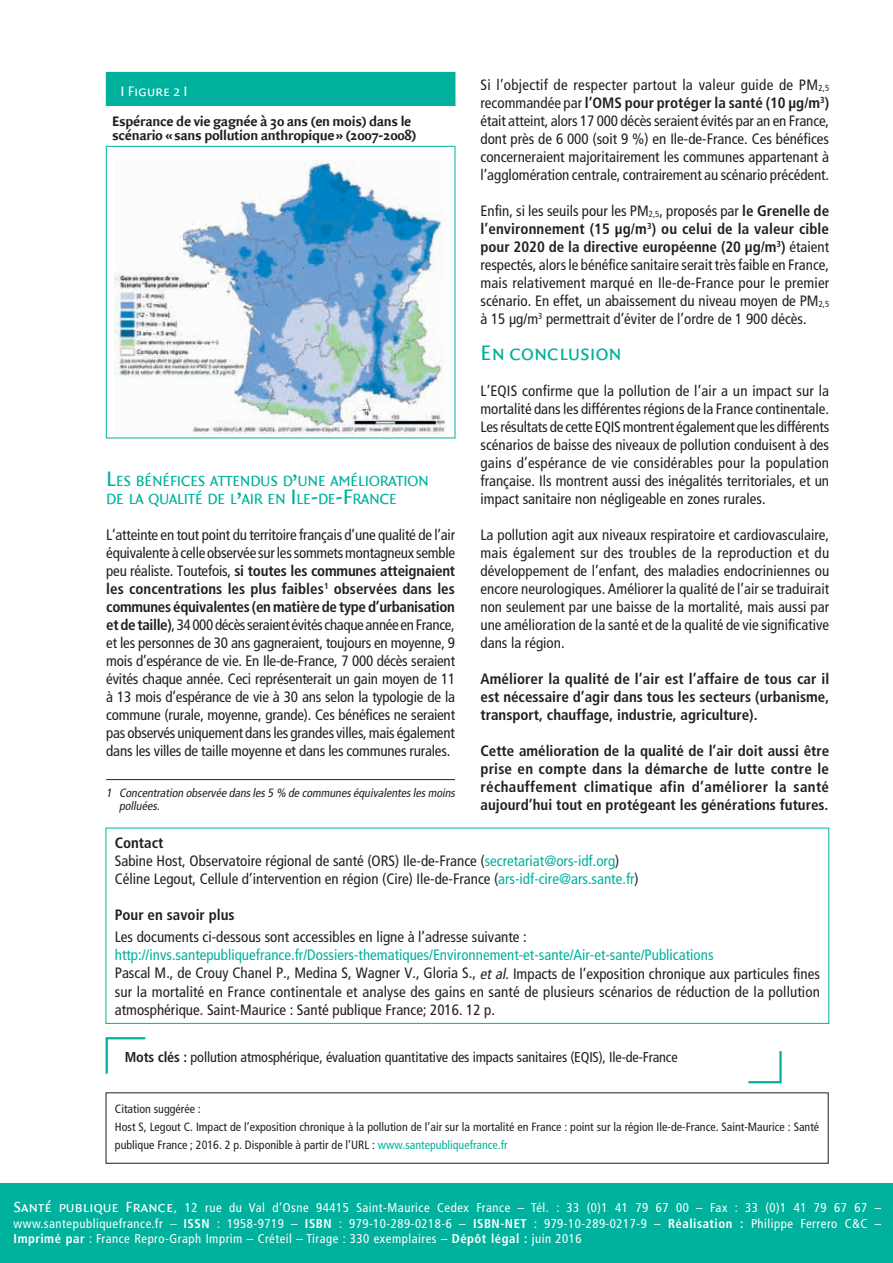
<style>
.page{position:relative;width:893px;height:1263px;background:#fff}
.page>*{position:absolute;margin:0;border:0;box-sizing:border-box;transform-origin:0 0}
.t1{font:22.5px "Quadraat Sans Caps";letter-spacing:-.01em;color:#00b19d}
.t2{font:15.75px/18px "Quadraat Sans Caps";letter-spacing:-.015em;color:#00b19d}
.t3{font:condensed 15px/18px "Frutiger LT Std";color:#231f20;text-align:justify}
.t4{font:700 condensed 15px/18px "Frutiger LT Std";color:#231f20;text-align:justify}
.t5{font:700 14.85px/14.9px "Quadraat Sans";letter-spacing:-.02em;color:#231f20}
.t6{font:14.85px "Quadraat Sans Caps";color:#fff}
.t7{font:condensed 14.25px "Frutiger LT Std";letter-spacing:-.01em;color:#231f20}
.t8{font:condensed 12.75px/15.3px "Frutiger LT Std";letter-spacing:.04em;color:#fff;text-align:justify}
.t9{font:condensed 12px/18px "Frutiger LT Std";color:#231f20}
.t10{font:italic condensed 12px/13.5px "Frutiger LT Std";color:#231f20}
.s1{font-size:8.7px}
.s2{font-weight:700}
.s3{color:#00b19d}
.s4{font-style:italic}
.s5{font-size:22.5px}
.s6{font-family:"Quadraat Sans Caps";font-stretch:normal;font-size:15.75px}
.s7{font-family:"Apollo";font-stretch:normal;font-size:15px}
.s8{font-family:"Apollo";font-weight:600;font-stretch:normal;font-size:13.5px}
</style>
<div class="page">
<div style="left:0;top:1183px;width:893px;height:80px;background:#00b19d"></div>
<svg style="left:105px;top:1037px;width:41px;height:37px"></svg>
<svg style="left:748px;top:1051px;width:34px;height:33px"></svg>
<hr style="left:106px;top:779px;width:349px;height:1px;background:#231f20">
<div style="left:106px;top:828px;width:723px;height:196px;border:1px solid #00b19d"></div>
<div style="left:106px;top:72px;width:349px;height:366px;background:#fff;border:1px solid #00b19d"></div>
<div style="left:106px;top:72px;width:349px;height:35px;background:#00b19d"></div>
<div style="left:105px;top:107px;width:351px;height:39px;background:#fff"></div>
<hr style="left:106px;top:146px;width:349px;height:1px;background:#00b19d">
<img style="left:114px;top:161px;width:332px;height:272px">
<p class="t3" style="left:480px;top:76px;width:350px">Si l’objectif de respecter partout la valeur guide de PM<span class="s1">2,5 </span>recommandée par <span class="s2">l’OMS pour protéger la santé (10 µg/m</span><sup>3</sup><span class="s2">) </span>était atteint, alors 17 000 décès seraient évités par an en France, dont près de 6 000 (soit 9 %) en Ile-de-France. Ces bénéfices concerneraient majoritairement les communes appartenant à l’agglomération centrale, contrairement au scénario précédent.</p>
<p class="t3" style="left:480px;top:202px;width:350px">Enfin, si les seuils pour les PM<span class="s1">2,5</span>, proposés par <span class="s2">le Grenelle de l’environnement (15 µg/m</span><sup>3</sup><span class="s2">) ou celui de la valeur cible pour 2020 de la directive européenne (20 µg/m</span><sup>3</sup><span class="s2">)</span> étaient respectés, alors le bénéfice sanitaire serait très faible en France, mais relativement marqué en Ile-de-France pour le premier scénario. En effet, un abaissement du niveau moyen de PM<span class="s1">2,5 </span>à 15 µg/m<sup>3</sup> permettrait d’éviter de l’ordre de 1 900 décès.</p>
<h1 class="t1" style="left:480px;top:340px;width:143px">En conclusion</h1>
<p class="t3" style="left:480px;top:382px;width:350px">L’EQIS confirme que la pollution de l’air a un impact sur la mortalité dans les différentes régions de la France continentale.<br>Les résultats de cette EQIS montrent également que les différents scénarios de baisse des niveaux de pollution conduisent à des gains d’espérance de vie considérables pour la population française. Ils montrent aussi des inégalités territoriales, et un impact sanitaire non négligeable en zones rurales.</p>
<p class="t3" style="left:480px;top:526px;width:350px">La pollution agit aux niveaux respiratoire et cardiovasculaire, mais également sur des troubles de la reproduction et du développement de l’enfant, des maladies endocriniennes ou encore neurologiques. Améliorer la qualité de l’air se traduirait non seulement par une baisse de la mortalité, mais aussi par une amélioration de la santé et de la qualité de vie significative dans la région.</p>
<p class="t4" style="left:480px;top:670px;width:350px">Améliorer la qualité de l’air est l’affaire de tous car il est nécessaire d’agir dans tous les secteurs (urbanisme, transport, chauffage, industrie, agriculture).</p>
<p class="t4" style="left:480px;top:742px;width:350px">Cette amélioration de la qualité de l’air doit aussi être prise en compte dans la démarche de lutte contre le réchauffement climatique afin d’améliorer la santé aujourd’hui tout en protégeant les générations futures.</p>
<p class="t3" style="left:115px;top:834px;width:525px;text-align:left"><span class="s2">Contact<br></span>Sabine Host, Observatoire régional de santé (ORS) Ile-de-France (<span class="s3">secretariat@ors-idf.org</span>)<br>Céline Legout, Cellule d’intervention en région (Cire) Ile-de-France (<span class="s3">ars-idf-cire@ars.sante.fr</span>)</p>
<p class="t4" style="left:115px;top:906px;width:121px">Pour en savoir plus</p>
<p class="t3" style="left:115px;top:928px;width:413px">Les documents ci-dessous sont accessibles en ligne à l’adresse suivante :</p>
<p class="t3" style="left:115px;top:946px;width:707px;text-align:left"><span class="s3">http://invs.santepubliquefrance.fr/Dossiers-thematiques/Environnement-et-sante/Air-et-sante/Publications<br></span>Pascal M., de Crouy Chanel P., Medina S, Wagner V., Gloria S., <span class="s4">et al</span>. Impacts de l’exposition chronique aux particules fines sur la mortalité en France continentale et analyse des gains en santé de plusieurs scénarios de réduction de la pollution atmosphérique. Saint-Maurice : Santé publique France; 2016. 12 p.</p>
<p class="t6" style="left:121px;top:82px;width:69px">I Figure 2 I</p>
<p class="t5" style="left:112px;top:114px;width:306px">Espérance de vie gagnée à 30 ans (en mois) dans le scénario «sans pollution anthropique» (2007-2008)</p>
<p class="t2" style="left:106px;top:472px;width:324px"><span class="s5">L</span>ES BÉNÉFICES ATTENDUS D<span class="s5">’</span>UNE AMÉLIORATION<br>DE LA QUALITÉ DE L<span class="s5">’</span>AIR EN <span class="s5">I</span> LE<span class="s5">-</span>DE<span class="s5">-F</span>RANCE</p>
<p class="t3" style="left:106px;top:526px;width:350px">L’atteinte en tout point du territoire français d’une qualité de l’air équivalente à celle observée sur les sommets montagneux semble peu réaliste. Toutefois, <span class="s2">si toutes les communes atteignaient les concentrations les plus faibles</span><sup>1</sup> <span class="s2">observées dans les communes équivalentes (en matière de type d’urbanisation et de taille)</span>, 34 000 décès seraient évités chaque année en France, et les personnes de 30 ans gagneraient, toujours en moyenne, 9 mois d’espérance de vie. En Ile-de-France, 7 000 décès seraient évités chaque année. Ceci représenterait un gain moyen de 11 à 13 mois d’espérance de vie à 30 ans selon la typologie de la commune (rurale, moyenne, grande). Ces bénéfices ne seraient pas observés uniquement dans les grandes villes, mais également dans les villes de taille moyenne et dans les communes rurales.</p>
<p class="t10" style="left:119px;top:786px;width:340px;text-indent:-13px">1 Concentration observée dansles5 % de communeséquivalenteslesmoins polluées.</p>
<p class="t7" style="left:125px;top:1048px;width:554px"><span class="s2">Mots clés :</span> pollution atmosphérique, évaluation quantitative des impacts sanitaires (EQIS), Ile-de-France</p>
<p class="t9" style="left:115px;top:1100px;width:706px">Citation suggérée :<br>Host S, Legout C. Impact de l’exposition chronique à la pollution de l’air sur la mortalité en France : point sur la région Ile-de-France. Saint-Maurice : Santé publique France ; 2016. 2 p. Disponible à partir de l’URL : <span class="s3">www.santepubliquefrance.fr</span></p>
<p class="t8" style="left:14px;top:1200px;width:869px"><span class="s6">Santé publique France</span><span class="s7">,</span> 12 rue du Val d’Osne 94415 Saint-Maurice Cedex France – Tél. : 33 (0)1 41 79 67 00 – Fax : 33 (0)1 41 79 67 67 – www.santepubliquefrance.fr <span class="s8">–</span> <span class="s2">ISSN</span> : 1958-9719 – <span class="s2">ISBN</span> : 979-10-289-0218-6 – <span class="s2">ISBN-NET</span> : 979-10-289-0217-9 – <span class="s2">Réalisation :</span> Philippe Ferrero C&amp;C – <span class="s2">Imprimé par</span> : France Repro-Graph Imprim – Créteil – Tirage : 330 exemplaires – <span class="s2">Dépôt légal :</span> juin 2016</p>
</div>
